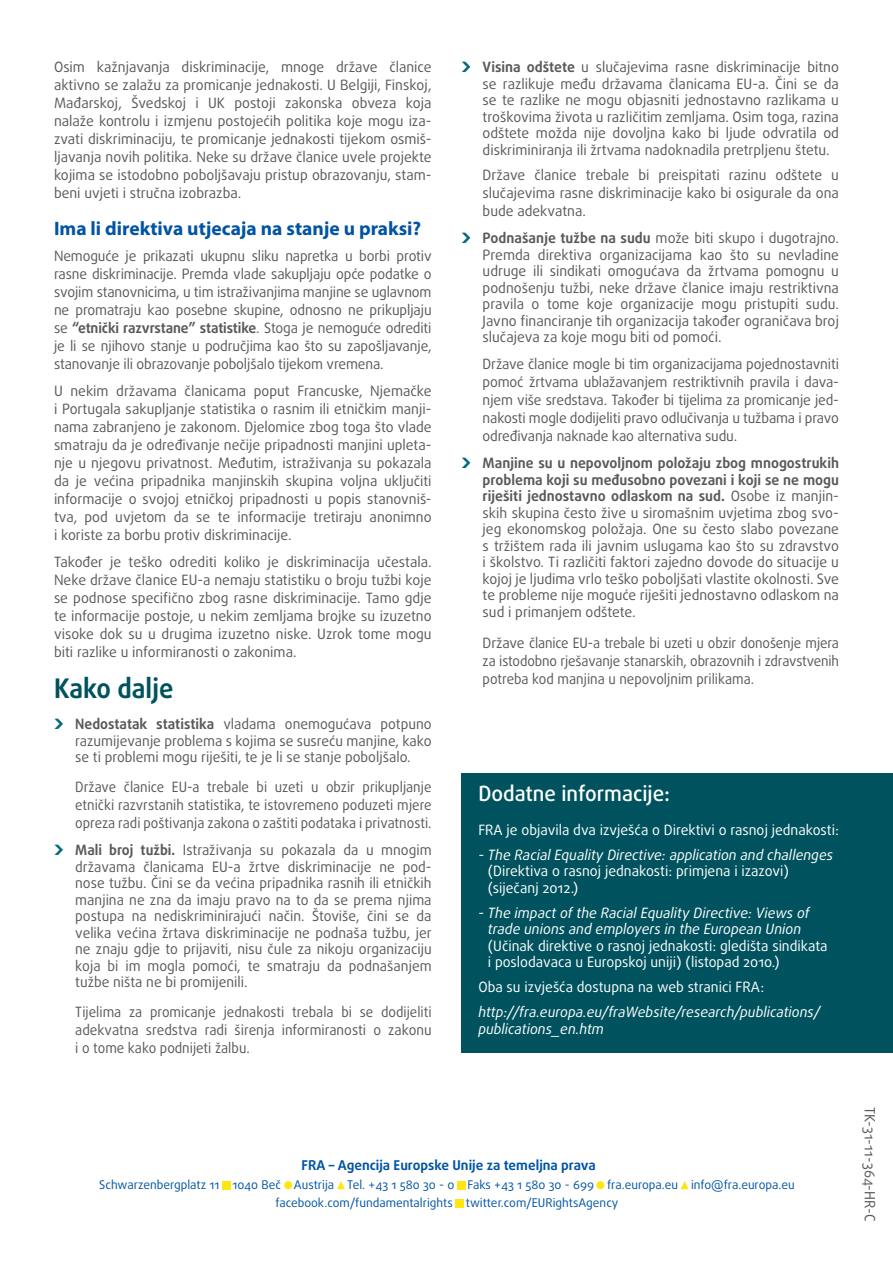
<style>
.page{position:relative;width:893px;height:1263px;background:#fff}
.page>*{position:absolute;margin:0;border:0;box-sizing:border-box;transform-origin:0 0}
.titre{font:700 27px "Daxline Pro";color:#00535e;scale:.94 1}
.titre_further_info{font:500 21px "Daxline Pro";color:#fff}
.sous-titre{font:700 19.5px "Myriad Pro";color:#0054a4}
.texte_flèche{font:14.25px/16.5px "Daxline Pro";color:#58595b;text-align:justify}
.body{font:14.25px/18px "Daxline Pro";color:#58595b;text-align:justify}
.body_retrait{font:14.25px/18px "Daxline Pro";color:#58595b;text-align:justify}
.further_info{font:14.25px/16.5px "Daxline Pro";color:#fff}
.body_retrait-2{font:14.25px/18px "Daxline Pro";color:#58595b;text-align:justify;scale:.94 1}
.further_info-2{font:italic 14.25px/16.5px "Daxline Pro";color:#fff}
.further_info-3{font:14.25px "Daxline Pro";color:#58595b}
.t1{font:700 13.5px "Daxline Pro";color:#0054a4}
.t2{font:12px "Daxline Pro";color:#0054a4}
.s1{font-weight:700}
.s2{font-style:italic}
</style>
<div class="page">
<div style="left:461px;top:772px;width:432px;height:280px;background:#00535e"></div>
<div style="left:284px;top:1181px;width:8px;height:8px;background:#ffe512;border-radius:50%"></div>
<div style="left:596px;top:1181px;width:8px;height:8px;background:#ffe512;border-radius:50%"></div>
<div style="left:222px;top:1181px;width:8px;height:8px;background:#ffe512"></div>
<div style="left:455px;top:1199px;width:8px;height:9px;background:#ffe512"></div>
<div style="left:457px;top:1181px;width:8px;height:8px;background:#ffe512"></div>
<svg style="left:337px;top:1181px;width:8px;height:8px"></svg>
<svg style="left:681px;top:1181px;width:8px;height:8px"></svg>
<p class="body" style="left:54px;top:58px;width:379px">Osim kažnjavanja diskriminacije, mnoge države članice aktivno se zalažu za promicanje jednakosti. U Belgiji, Finskoj, Mađarskoj, Švedskoj i UK postoji zakonska obveza koja nalaže kontrolu i izmjenu postojećih politika koje mogu iza&shy;zvati diskriminaciju, te promicanje jednakosti tijekom osmiš&shy;ljavanja novih politika. Neke su države članice uvele projekte kojima se istodobno poboljšavaju pristup obrazovanju, stam&shy;beni uvjeti i stručna izobrazba.</p>
<p class="sous-titre" style="left:54px;top:215px;width:369px">Ima li direktiva utjecaja na stanje u praksi?</p>
<p class="body" style="left:54px;top:247px;width:379px">Nemoguće je prikazati ukupnu sliku napretka u borbi protiv rasne diskriminacije. Premda vlade sakupljaju opće podatke o svojim stanovnicima, u tim istraživanjima manjine se uglavnom ne promatraju kao posebne skupine, odnosno ne prikupljaju se <span class="s1">“etnički razvrstane” statistike</span>. Stoga je nemoguće odrediti je li se njihovo stanje u područjima kao što su zapošljavanje, stanovanje ili obrazovanje poboljšalo tijekom vremena.</p>
<p class="body" style="left:54px;top:382px;width:379px">U nekim državama članicama poput Francuske, Njemačke i Portugala sakupljanje statistika o rasnim ili etničkim manji&shy;nama zabranjeno je zakonom. Djelomice zbog toga što vlade smatraju da je određivanje nečije pripadnosti manjini upleta&shy;nje u njegovu privatnost. Međutim, istraživanja su pokazala da je većina pripadnika manjinskih skupina voljna uključiti informacije o svojoj etničkoj pripadnosti u popis stanovniš&shy;tva, pod uvjetom da se te informacije tretiraju anonimno i koriste za borbu protiv diskriminacije.</p>
<p class="body" style="left:54px;top:553px;width:379px">Također je teško odrediti koliko je diskriminacija učestala.<br>Neke države članice EU-a nemaju statistiku o broju tužbi koje se podnose specifično zbog rasne diskriminacije. Tamo gdje te informacije postoje, u nekim zemljama brojke su izuzetno visoke dok su u drugima izuzetno niske. Uzrok tome mogu biti razlike u informiranosti o zakonima.</p>
<p class="titre" style="left:54px;top:670px;width:129px">Kako dalje</p>
<p class="texte_flèche" style="left:75px;top:716px;width:358px"><span class="s1">Nedostatak statistika</span> vladama onemogućava potpuno razumijevanje problema s kojima se susreću manjine, kako se ti problemi mogu riješiti, te je li se stanje poboljšalo.</p>
<p class="body_retrait-2" style="left:75px;top:778px;width:381px">Države članice EU-a trebale bi uzeti u obzir prikupljanje etnički razvrstanih statistika, te istovremeno poduzeti mjere opreza radi poštivanja zakona o zaštiti podataka i privatnosti.</p>
<p class="texte_flèche" style="left:75px;top:842px;width:358px"><span class="s1">Mali broj tužbi.</span> Istraživanja su pokazala da u mnogim državama članicama EU-a žrtve diskriminacije ne pod&shy;nose tužbu. Čini se da većina pripadnika rasnih ili etničkih manjina ne zna da imaju pravo na to da se prema njima postupa na nediskriminirajući način. Štoviše, čini se da velika većina žrtava diskriminacije ne podnaša tužbu, jer ne znaju gdje to prijaviti, nisu čule za nikoju organizaciju koja bi im mogla pomoći, te smatraju da podnašanjem tužbe ništa ne bi promijenili.</p>
<p class="body_retrait-2" style="left:75px;top:1003px;width:381px">Tijelima za promicanje jednakosti trebala bi se dodijeliti adekvatna sredstva radi širenja informiranosti o zakonu i o tome kako podnijeti žalbu.</p>
<p class="texte_flèche" style="left:483px;top:59px;width:358px"><span class="s1">Visina odštete</span> u slučajevima rasne diskriminacije bitno se razlikuje među državama članicama EU-a. Čini se da se te razlike ne mogu objasniti jednostavno razlikama u troškovima života u različitim zemljama. Osim toga, razina odštete možda nije dovoljna kako bi ljude odvratila od diskriminiranja ili žrtvama nadoknadila pretrpljenu štetu.</p>
<p class="body_retrait" style="left:483px;top:166px;width:358px">Države članice trebale bi preispitati razinu odštete u slučajevima rasne diskriminacije kako bi osigurale da ona bude adekvatna.</p>
<p class="texte_flèche" style="left:483px;top:230px;width:358px"><span class="s1">Podnašanje tužbe na sudu</span> može biti skupo i dugotrajno.<br>Premda direktiva organizacijama kao što su nevladine udruge ili sindikati omogućava da žrtvama pomognu u podnošenju tužbi, neke države članice imaju restriktivna pravila o tome koje organizacije mogu pristupiti sudu.<br>Javno financiranje tih organizacija također ograničava broj slučajeva za koje mogu biti od pomoći.</p>
<p class="body_retrait" style="left:483px;top:355px;width:358px">Države članice mogle bi tim organizacijama pojednostavniti pomoć žrtvama ublažavanjem restriktivnih pravila i dava&shy;njem više sredstava. Također bi tijelima za promicanje jed&shy;nakosti mogle dodijeliti pravo odlučivanja u tužbama i pravo određivanja naknade kao alternativa sudu.</p>
<p class="texte_flèche" style="left:483px;top:455px;width:358px"><span class="s1">Manjine su u nepovoljnom položaju zbog mnogostrukih problema koji su međusobno povezani i koji se ne mogu riješiti jednostavno odlaskom na sud.</span> Osobe iz manjin&shy;skih skupina često žive u siromašnim uvjetima zbog svo&shy;jeg ekonomskog položaja. One su često slabo povezane s tržištem rada ili javnim uslugama kao što su zdravstvo i školstvo. Ti različiti faktori zajedno dovode do situacije u kojoj je ljudima vrlo teško poboljšati vlastite okolnosti. Sve te probleme nije moguće riješiti jednostavno odlaskom na sud i primanjem odštete.</p>
<p class="body_retrait" style="left:483px;top:634px;width:358px">Države članice EU-a trebale bi uzeti u obzir donošenje mjera za istodobno rješavanje stanarskih, obrazovnih i zdravstvenih potreba kod manjina u nepovoljnim prilikama.</p>
<p class="titre_further_info" style="left:478px;top:780px;width:193px">Dodatne informacije:</p>
<p class="further_info" style="left:478px;top:821px;width:362px">FRA je objavila dva izvješća o Direktivi o rasnoj jednakosti:</p>
<p class="further_info" style="left:488px;top:846px;width:347px;text-indent:-10px"><span class="s2">- The Racial Equality Directive: application and challenges </span>(Direktiva o rasnoj jednakosti: primjena i izazovi) (siječanj 2012.)</p>
<p class="further_info" style="left:488px;top:904px;width:341px;text-indent:-10px">- <span class="s2">The impact of the Racial Equality Directive: Views of trade unions and employers in the European Union </span>(Učinak direktive o rasnoj jednakosti: gledišta sindikata i poslodavaca u Europskoj uniji) (listopad 2010.)</p>
<p class="further_info" style="left:478px;top:979px;width:288px">Oba su izvješća dostupna na web stranici FRA:</p>
<p class="further_info-2" style="left:478px;top:1004px;width:344px">http://fra.europa.eu/fraWebsite/research/publications/ publications_en.htm</p>
<p class="t1" style="left:301px;top:1156px;width:296px">FRA – Agencija Europske Unije za temeljna prava</p>
<p class="t2" style="left:99px;top:1176px;width:697px">Schwarzenbergplatz 11 1040 Beč Austrija Tel. +43 1 580 30 - 0 Faks +43 1 580 30 - 699 fra.europa.eu info@fra.europa.eu</p>
<p class="t2" style="left:275px;top:1195px;width:345px">facebook.com/fundamentalrights twitter.com/EURightsAgency</p>
<p class="further_info-3" style="left:879px;top:1107px;width:116px;rotate:90deg">TK-31-11-364-HR-C</p>
</div>
